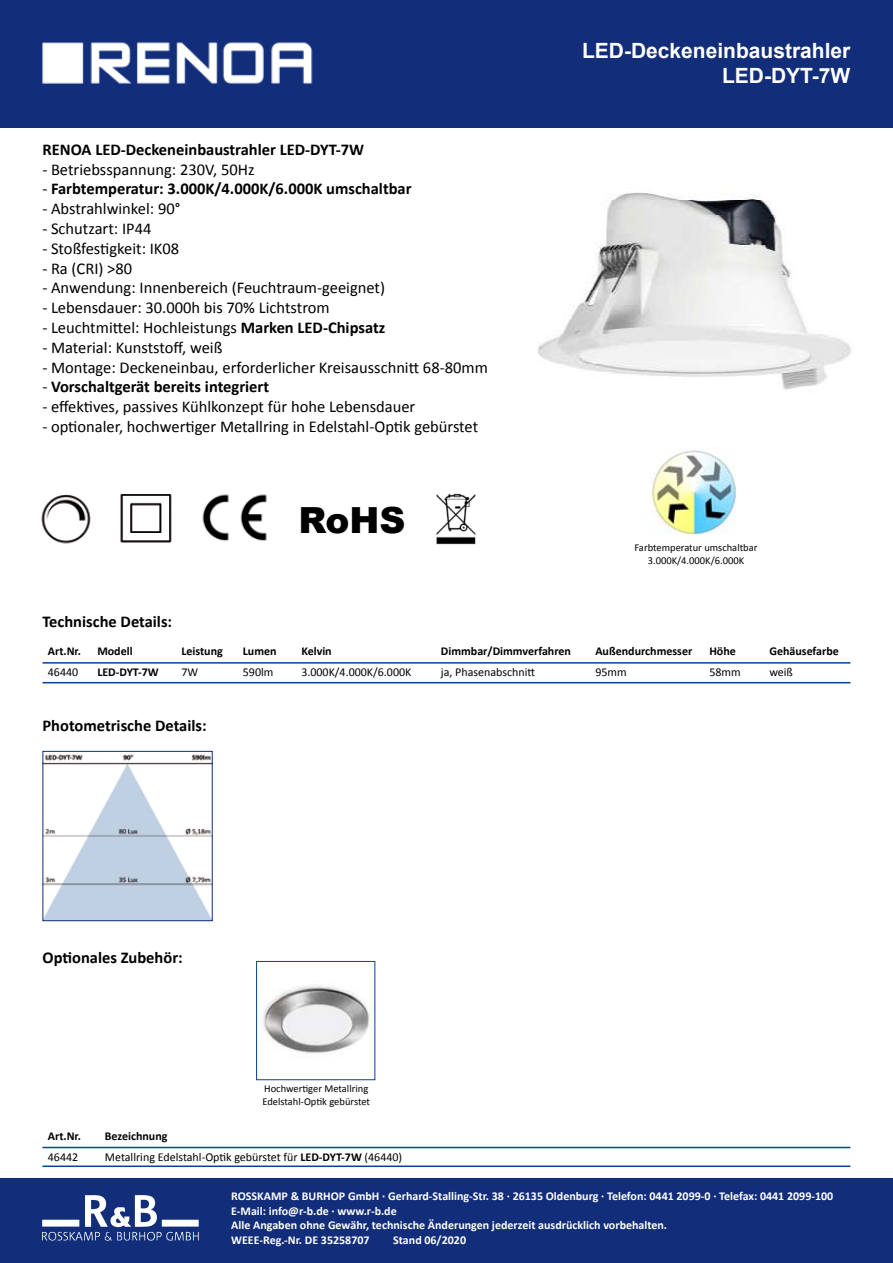
<style>
.page{position:relative;width:893px;height:1263px;background:#fff}
.page>*{position:absolute;margin:0;border:0;box-sizing:border-box;transform-origin:0 0}
.t1{font:900 36px "Arial";color:#000}
.t2{font:700 21px/25.2px "Arial";color:#fff;text-align:right}
.t3{font:16.5px "Calibri";color:#000}
.t4{font:700 16.5px "Calibri";color:#000}
.t5{font:700 12px/14.4px "Calibri";color:#fff}
.t6{font:12px "Calibri";color:#000}
.t7{font:700 12px "Calibri";color:#000}
.t8{font:10.5px/12.6px "Calibri";color:#000}
.s1{font-weight:400}
.s2{font-weight:700}
</style>
<div class="page">
<div style="left:0;top:0;width:893px;height:128px;background:#122d79"></div>
<div style="left:0;top:1178px;width:893px;height:85px;background:#122d79"></div>
<img style="left:42px;top:42px;width:271px;height:42px">
<img style="left:85px;top:1195px;width:72px;height:32px">
<hr style="left:43px;top:662px;width:807px;height:2px;background:#034392">
<hr style="left:43px;top:682px;width:807px;height:1px;background:#034392">
<hr style="left:43px;top:1147px;width:807px;height:1px;background:#034392">
<hr style="left:43px;top:1165px;width:807px;height:2px;background:#034392">
<img style="left:45px;top:754px;width:166px;height:165px">
<div style="left:43px;top:751px;width:170px;height:170px;border:1px solid #102e78"></div>
<img style="left:41px;top:494px;width:50px;height:50px">
<img style="left:202px;top:494px;width:65px;height:47px">
<img style="left:436px;top:493px;width:40px;height:52px">
<img style="left:538px;top:193px;width:313px;height:197px">
<img style="left:120px;top:494px;width:52px;height:49px">
<img style="left:263px;top:985px;width:107px;height:68px">
<div style="left:256px;top:961px;width:119px;height:119px;border:1px solid #034392"></div>
<img style="left:650px;top:450px;width:86px;height:85px">
<p class="t4" style="left:43px;top:139px;width:323px">RENOA LED-Deckeneinbaustrahler LED-DYT-7W</p>
<p class="t3" style="left:43px;top:159px;width:214px">- Betriebsspannung: 230V, 50Hz</p>
<p class="t4" style="left:43px;top:178px;width:371px"><span class="s1">-</span> Farbtemperatur: 3.000K/4.000K/6.000K umschaltbar</p>
<p class="t3" style="left:43px;top:198px;width:139px">- Abstrahlwinkel: 90°</p>
<p class="t3" style="left:43px;top:218px;width:110px">- Schutzart: IP44</p>
<p class="t3" style="left:43px;top:238px;width:138px">- Stoßfestigkeit: IK08</p>
<p class="t3" style="left:43px;top:258px;width:91px">- Ra (CRI) &gt;80</p>
<p class="t3" style="left:43px;top:278px;width:344px">- Anwendung: Innenbereich (Feuchtraum-geeignet)</p>
<p class="t3" style="left:43px;top:297px;width:289px">- Lebensdauer: 30.000h bis 70% Lichtstrom</p>
<p class="t3" style="left:43px;top:317px;width:344px">- Leuchtmittel: Hochleistungs <span class="s2">Marken LED-Chipsatz</span></p>
<p class="t3" style="left:43px;top:337px;width:181px">- Material: Kunststoff, weiß</p>
<p class="t3" style="left:43px;top:357px;width:447px">- Montage: Deckeneinbau, erforderlicher Kreisausschnitt 68-80mm</p>
<p class="t4" style="left:43px;top:376px;width:228px"><span class="s1">-</span> Vorschaltgerät bereits integriert</p>
<p class="t3" style="left:43px;top:396px;width:374px">- effektives, passives Kühlkonzept für hohe Lebensdauer</p>
<p class="t3" style="left:43px;top:416px;width:437px">- optionaler, hochwertiger Metallring in Edelstahl-Optik gebürstet</p>
<p class="t4" style="left:43px;top:610px;width:131px">Technische Details:</p>
<h1 class="t1" style="left:298px;top:493px;width:109px">RoHS</h1>
<p class="t2" style="left:582px;top:38px;width:270px">LED-Deckeneinbaustrahler<br>LED-DYT-7W</p>
<p class="t8" style="left:634px;top:542px;width:125px;text-align:center">Farbtemperatur umschaltbar<br>3.000K/4.000K/6.000K</p>
<p class="t7" style="left:48px;top:643px;width:35px">Art.Nr.</p>
<p class="t7" style="left:97px;top:643px;width:37px">Modell</p>
<p class="t7" style="left:181px;top:643px;width:43px">Leistung</p>
<p class="t7" style="left:243px;top:643px;width:35px">Lumen</p>
<p class="t7" style="left:301px;top:643px;width:32px">Kelvin</p>
<p class="t7" style="left:441px;top:643px;width:132px">Dimmbar/Dimmverfahren</p>
<p class="t7" style="left:595px;top:643px;width:98px">Außendurchmesser</p>
<p class="t7" style="left:709px;top:643px;width:28px">Höhe</p>
<p class="t7" style="left:769px;top:643px;width:71px">Gehäusefarbe</p>
<p class="t6" style="left:48px;top:665px;width:32px">46440</p>
<p class="t7" style="left:97px;top:664px;width:63px">LED-DYT-7W</p>
<p class="t6" style="left:181px;top:665px;width:18px">7W</p>
<p class="t6" style="left:243px;top:665px;width:32px">590lm</p>
<p class="t6" style="left:301px;top:665px;width:112px">3.000K/4.000K/6.000K</p>
<p class="t6" style="left:441px;top:665px;width:96px">ja, Phasenabschnitt</p>
<p class="t6" style="left:595px;top:665px;width:33px">95mm</p>
<p class="t6" style="left:709px;top:665px;width:33px">58mm</p>
<p class="t6" style="left:769px;top:665px;width:25px">weiß</p>
<p class="t4" style="left:43px;top:715px;width:166px">Photometrische Details:</p>
<p class="t4" style="left:43px;top:947px;width:142px">Optionales Zubehör:</p>
<p class="t8" style="left:262px;top:1082px;width:109px">Hochwertiger Metallring<br>Edelstahl-Optik gebürstet</p>
<p class="t7" style="left:48px;top:1128px;width:35px">Art.Nr.</p>
<p class="t7" style="left:105px;top:1128px;width:64px">Bezeichnung</p>
<p class="t6" style="left:48px;top:1149px;width:32px">46442</p>
<p class="t6" style="left:105px;top:1149px;width:299px">Metallring Edelstahl-Optik gebürstet für <span class="s2">LED-DYT-7W</span> (46440)</p>
<p class="t5" style="left:231px;top:1189px;width:604px">ROSSKAMP &amp; BURHOP GmbH · Gerhard-Stalling-Str. 38 · 26135 Oldenburg · Telefon: 0441 2099-0 · Telefax: 0441 2099-100<br>E-Mail: info@r-b.de · www.r-b.de<br>Alle Angaben ohne Gewähr, technische Änderungen jederzeit ausdrücklich vorbehalten.<br>WEEE-Reg.-Nr. DE 35258707</p>
<p class="t5" style="left:393px;top:1232px;width:74px">Stand 06/2020</p>
</div>
